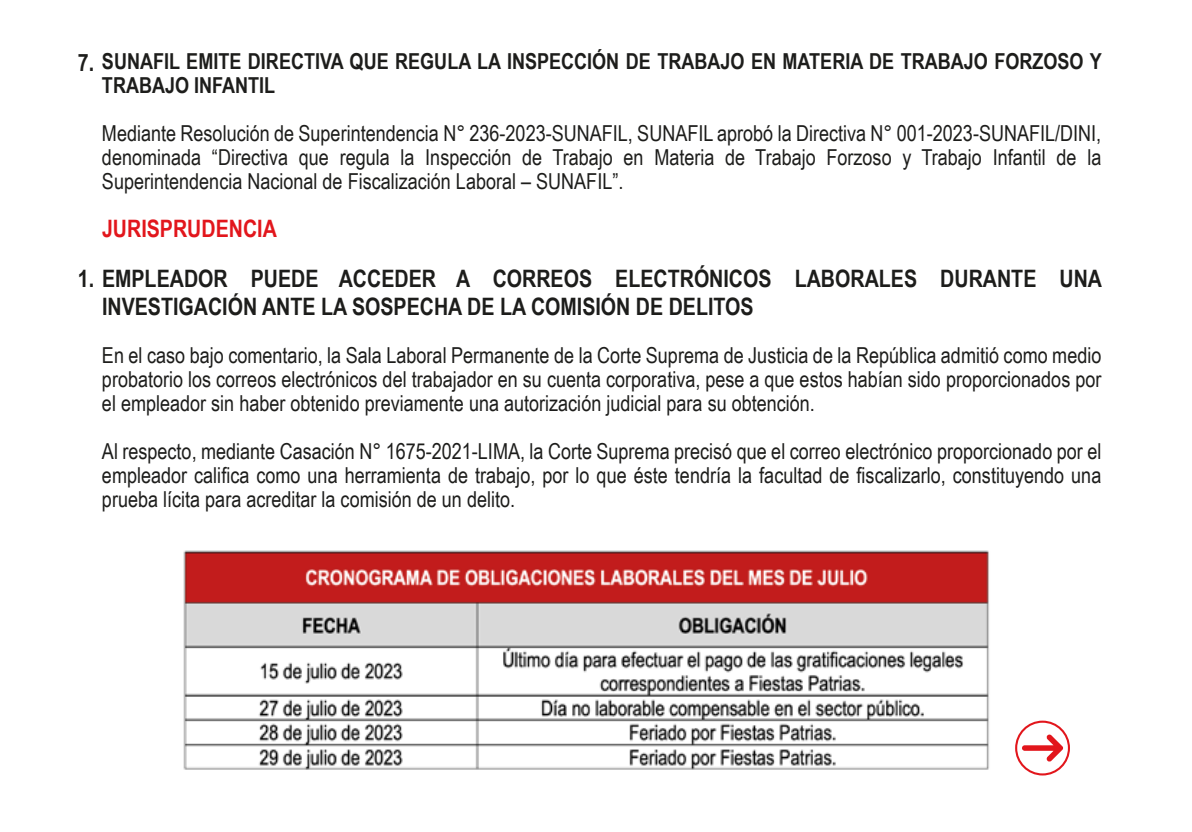
<style>
.page{position:relative;width:1192px;height:832px;background:#fff}
.page>*{position:absolute;margin:0;border:0;box-sizing:border-box;transform-origin:0 0}
.t1{font:700 24px/28.8px "Arial Narrow";color:#1d1d1b}
.t2{font:700 24px "Arial Narrow";color:#e2161c}
.t3{font:22px/24px "Arial Narrow";color:#1d1d1b;text-align:justify}
.t4{font:700 22px/24px "Arial Narrow";color:#1d1d1b}
.s1{font-size:24px}
</style>
<div class="page">
<svg style="left:1015px;top:721px;width:55px;height:55px"></svg>
<img style="left:183px;top:550px;width:806px;height:220px">
<p class="t4" style="left:102px;top:48px;width:1001px;text-indent:-24px"><span class="s1">7.</span> SUNAFIL EMITE DIRECTIVA QUE REGULA LA INSPECCIÓN DE TRABAJO EN MATERIA DE TRABAJO FORZOSO Y<br>TRABAJO INFANTIL</p>
<p class="t3" style="left:102px;top:121px;width:1001px">Mediante Resolución de Superintendencia N° 236-2023-SUNAFIL, SUNAFIL aprobó la Directiva N° 001-2023-SUNAFIL/DINI, denominada “Directiva que regula la Inspección de Trabajo en Materia de Trabajo Forzoso y Trabajo Infantil de la Superintendencia Nacional de Fiscalización Laboral – SUNAFIL”.</p>
<p class="t2" style="left:102px;top:211px;width:176px">JURISPRUDENCIA</p>
<p class="t1" style="left:102px;top:263px;width:1002px;text-indent:-24px">1. EMPLEADOR PUEDE ACCEDER A CORREOS ELECTRÓNICOS LABORALES DURANTE UNA<br>INVESTIGACIÓN ANTE LA SOSPECHA DE LA COMISIÓN DE DELITOS</p>
<p class="t3" style="left:102px;top:343px;width:1001px">En el caso bajo comentario, la Sala Laboral Permanente de la Corte Suprema de Justicia de la República admitió como medio probatorio los correos electrónicos del trabajador en su cuenta corporativa, pese a que estos habían sido proporcionados por el empleador sin haber obtenido previamente una autorización judicial para su obtención.</p>
<p class="t3" style="left:102px;top:439px;width:1001px">Al respecto, mediante Casación N° 1675-2021-LIMA, la Corte Suprema precisó que el correo electrónico proporcionado por el empleador califica como una herramienta de trabajo, por lo que éste tendría la facultad de fiscalizarlo, constituyendo una prueba lícita para acreditar la comisión de un delito.</p>
</div>
